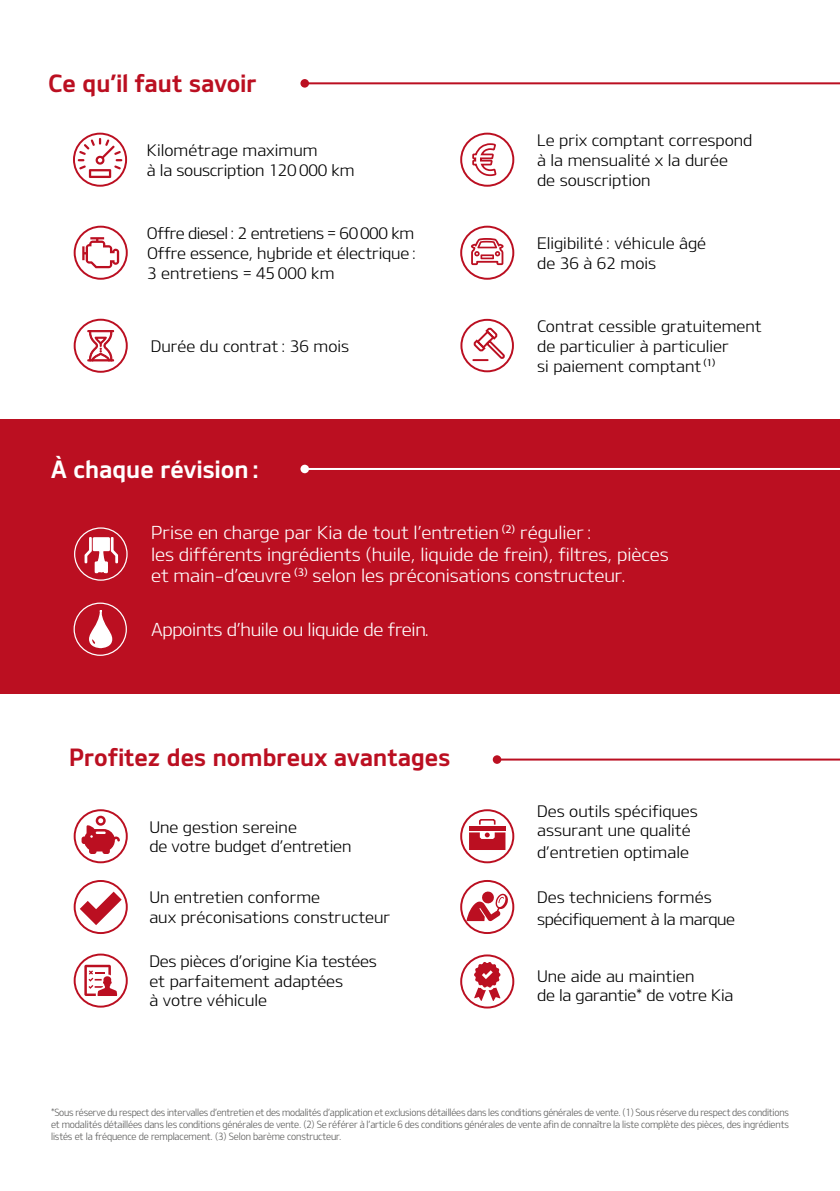
<style>
.page{position:relative;width:840px;height:1191px;background:#fff}
.page>*{position:absolute;margin:0;border:0;box-sizing:border-box;transform-origin:0 0}
.t1{font:24px "Kia OTFB";color:#bb0f21}
.t2{font:24px "Kia OTFB";color:#fff}
.t3{font:18px/21.6px "Kia OTFL";letter-spacing:-.005em;color:#fff}
.t4{font:16px/20px "Kia OTFL";color:#000}
.t5{font:16px/21.6px "Kia OTFL";letter-spacing:-.025em;color:#000}
.t6{font:10px/12px "Kia OTFL";letter-spacing:-.015em;color:#575756;text-align:justify;scale:.89 1}
</style>
<div class="page">
<div style="left:0;top:419px;width:839px;height:275px;background:#bb0f21"></div>
<div style="left:469px;top:826px;width:36px;height:5px;background:#bb0f21"></div>
<svg style="left:479px;top:819px;width:16px;height:5px"></svg>
<svg style="left:469px;top:832px;width:36px;height:18px"></svg>
<svg style="left:466px;top:890px;width:42px;height:31px"></svg>
<svg style="left:474px;top:962px;width:26px;height:39px"></svg>
<svg style="left:83px;top:536px;width:36px;height:38px"></svg>
<div style="left:74px;top:527px;width:53px;height:54px;border:1px solid #fff;border-radius:50%"></div>
<svg style="left:89px;top:610px;width:24px;height:39px"></svg>
<div style="left:73px;top:602px;width:54px;height:54px;border:1px solid #fff;border-radius:50%"></div>
<svg style="left:81px;top:815px;width:39px;height:39px"></svg>
<div style="left:74px;top:809px;width:54px;height:54px;border:2px solid #bb0f21;border-radius:50%"></div>
<svg style="left:80px;top:891px;width:42px;height:34px"></svg>
<div style="left:74px;top:880px;width:54px;height:54px;border:2px solid #bb0f21;border-radius:50%"></div>
<svg style="left:84px;top:964px;width:33px;height:32px"></svg>
<div style="left:74px;top:953px;width:54px;height:54px;border:2px solid #bb0f21;border-radius:50%"></div>
<div style="left:460px;top:809px;width:54px;height:54px;border:2px solid #bb0f21;border-radius:50%"></div>
<div style="left:460px;top:880px;width:54px;height:54px;border:2px solid #bb0f21;border-radius:50%"></div>
<div style="left:460px;top:954px;width:54px;height:54px;border:2px solid #bb0f21;border-radius:50%"></div>
<hr style="left:499px;top:758px;width:340px;height:2px;background:#bb0f21">
<svg style="left:492px;top:755px;width:9px;height:9px"></svg>
<hr style="left:307px;top:82px;width:532px;height:2px;background:#bb0f21">
<div style="left:300px;top:79px;width:9px;height:9px;background:#bb0f21;border-radius:50%"></div>
<hr style="left:307px;top:468px;width:532px;height:2px;background:#fff">
<div style="left:300px;top:465px;width:9px;height:8px;background:#fff;border-radius:50%"></div>
<div style="left:74px;top:319px;width:54px;height:54px;border:2px solid #bb0f21;border-radius:50%"></div>
<div style="left:87px;top:330px;width:27px;height:2px;border:1px solid #bb0f21"></div>
<div style="left:87px;top:359px;width:27px;height:2px;border:1px solid #bb0f21"></div>
<svg style="left:88px;top:330px;width:26px;height:42px"></svg>
<svg style="left:471px;top:238px;width:32px;height:27px"></svg>
<div style="left:460px;top:226px;width:54px;height:54px;border:2px solid #bb0f21;border-radius:50%"></div>
<svg style="left:78px;top:138px;width:44px;height:40px"></svg>
<div style="left:73px;top:133px;width:54px;height:54px;border:2px solid #bb0f21;border-radius:50%"></div>
<div style="left:74px;top:226px;width:54px;height:54px;border:2px solid #bb0f21;border-radius:50%"></div>
<svg style="left:82px;top:237px;width:37px;height:31px"></svg>
<div style="left:460px;top:133px;width:54px;height:54px;border:2px solid #bb0f21;border-radius:50%"></div>
<svg style="left:470px;top:138px;width:27px;height:39px"></svg>
<div style="left:460px;top:319px;width:53px;height:53px;border:2px solid #bb0f21;border-radius:50%"></div>
<svg style="left:471px;top:326px;width:35px;height:35px"></svg>
<h1 class="t1" style="left:48px;top:68px;width:209px">Ce qu’il faut savoir</h1>
<p class="t4" style="left:147px;top:139px;width:209px">Kilométrage maximum<br>à la souscription 120000 km</p>
<p class="t4" style="left:147px;top:222px;width:270px;text-align:justify">Offre diesel: 2 entretiens = 60000 km Offre essence, hybride et électrique :<br>3 entretiens = 45 000 km</p>
<p class="t4" style="left:151px;top:335px;width:200px">Durée du contrat : 36 mois</p>
<h1 class="t2" style="left:51px;top:454px;width:209px">À chaque révision :</h1>
<p class="t4" style="left:536px;top:129px;width:217px">Le prix comptant correspond à la mensualité x la durée<br>de souscription</p>
<p class="t4" style="left:537px;top:232px;width:170px">Eligibilité : véhicule âgé de 36 à 62 mois</p>
<p class="t4" style="left:537px;top:315px;width:226px">Contrat cessible gratuitement de particulier à particulier<br>si paiement comptant <sup>(1)</sup></p>
<p class="t3" style="left:151px;top:521px;width:519px">Prise en charge par Kia de tout l’entretien <sup>(2)</sup> régulier :<br>les différents ingrédients (huile, liquide de frein), filtres, pièces et main-d’œuvre <sup>(3)</sup> selon les préconisations constructeur.</p>
<p class="t3" style="left:151px;top:618px;width:279px">Appoints d’huile ou liquide de frein.</p>
<h1 class="t1" style="left:69px;top:742px;width:383px">Profitez des nombreux avantages</h1>
<p class="t4" style="left:149px;top:816px;width:203px;line-height:19.2px">Une gestion sereine<br>de votre budget d’entretien</p>
<p class="t4" style="left:536px;top:801px;width:162px;line-height:19.2px">Des outils spécifiques assurant une qualité</p>
<p class="t4" style="left:536px;top:841px;width:153px">d’entretien optimale</p>
<p class="t4" style="left:149px;top:887px;width:242px;line-height:19.2px">Un entretien conforme<br>aux préconisations constructeur</p>
<p class="t5" style="left:536px;top:885px;width:199px">Des techniciens formés spécifiquement à la marque</p>
<p class="t4" style="left:149px;top:951px;width:229px;line-height:19.2px">Des pièces d’origine Kia testées et parfaitement adaptées<br>à votre véhicule</p>
<p class="t4" style="left:536px;top:965px;width:198px;line-height:19.2px">Une aide au maintien<br>de la garantie* de votre Kia</p>
<p class="t6" style="left:51px;top:1106px;width:830px">*Sous réserve du respect des intervalles d’entretien et des modalités d’application et exclusions détaillées dans les conditions générales de vente. (1) Sous réserve du respect des conditions et modalités détaillées dans les conditions générales de vente. (2) Se référer à l’article 6 des conditions générales de vente afin de connaître la liste complète des pièces, des ingrédients listés et la fréquence de remplacement. (3) Selon barème constructeur.</p>
</div>
